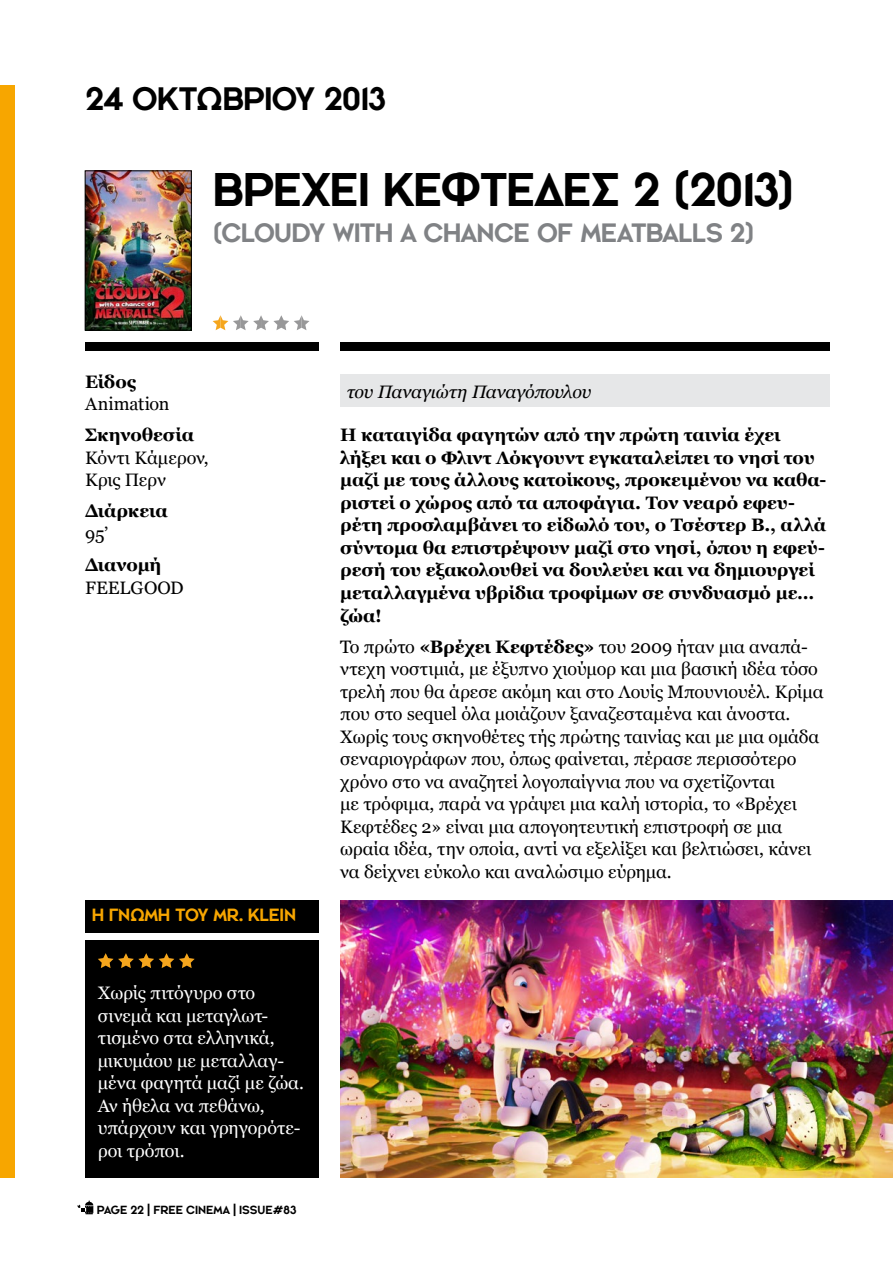
<style>
.page{position:relative;width:893px;height:1263px;background:#fff}
.page>*{position:absolute;margin:0;border:0;box-sizing:border-box;transform-origin:0 0}
.t1{font:48px "F Cinematica";letter-spacing:-.04em;color:#000}
.t2{font:33px "F Cinematica";letter-spacing:-.025em;color:#000}
.t3{font:27px "F Cinematica";letter-spacing:-.025em;color:#808285}
.t4{font:18px/22.5px "Georgia";letter-spacing:-.005em;color:#000}
.t5{font:700 18px/22.5px "Georgia";color:#000}
.t6{font:18px/22.5px "Georgia";letter-spacing:-.005em;color:#fff}
.t7{font:italic 18px "Georgia";letter-spacing:-.015em;color:#000}
.t8{font:18px "F Cinematica";letter-spacing:-.025em;color:#f7a600}
.t9{font:12px "F Cinematica";letter-spacing:-.01em;color:#000}
.s1{font-weight:700}
</style>
<div class="page">
<svg style="left:77px;top:1200px;width:16px;height:14px"></svg>
<div style="left:85px;top:342px;width:234px;height:9px;background:#000"></div>
<div style="left:340px;top:342px;width:489px;height:9px;background:#000"></div>
<img style="left:87px;top:173px;width:102px;height:155px">
<div style="left:85px;top:171px;width:106px;height:159px;border:1px solid #000"></div>
<div style="left:340px;top:374px;width:489px;height:33px;background:#e6e7e8"></div>
<div style="left:85px;top:900px;width:234px;height:33px;background:#000"></div>
<div style="left:85px;top:940px;width:234px;height:238px;background:#000"></div>
<svg style="left:98px;top:953px;width:97px;height:15px"></svg>
<div style="left:0;top:85px;width:15px;height:1093px;background:#f7a600"></div>
<svg style="left:213px;top:315px;width:96px;height:15px"></svg>
<img style="left:340px;top:900px;width:553px;height:278px">
<h2 class="t2" style="left:85px;top:80px;width:303px">24 ΟΚΤΩΒΡΙΟΥ 2013</h2>
<h1 class="t1" style="left:213px;top:161px;width:584px">ΒΡΕΧΕΙ ΚΕΦΤΕΔΕΣ 2 (2013)</h1>
<h3 class="t3" style="left:213px;top:217px;width:544px">(CLOUDY WITH A CHANCE OF MEATBALLS 2)</h3>
<p class="t5" style="left:85px;top:370px;width:53px">Είδος</p>
<p class="t4" style="left:85px;top:393px;width:86px">Animation</p>
<p class="t5" style="left:85px;top:424px;width:110px">Σκηνοθεσία</p>
<p class="t4" style="left:85px;top:446px;width:125px">Κόντι Κάμερον,<br>Κρις Περν</p>
<p class="t5" style="left:85px;top:500px;width:84px">Διάρκεια</p>
<p class="t4" style="left:85px;top:522px;width:25px">95’</p>
<p class="t5" style="left:85px;top:553px;width:78px">Διανομή</p>
<p class="t4" style="left:85px;top:576px;width:100px">FEELGOOD</p>
<p class="t8" style="left:92px;top:904px;width:206px">Η ΓΝΩΜΗ ΤΟΥ MR. KLEIN</p>
<p class="t6" style="left:98px;top:982px;width:208px">Χωρίς πιτόγυρο στο σινεμά και μεταγλωτ&shy;τισμένο στα ελληνικά, μικυμάου με μεταλλαγ&shy;μένα φαγητά μαζί με ζώα.<br>Αν ήθελα να πεθάνω, υπάρχουν και γρηγορότε&shy;ροι τρόποι.</p>
<p class="t9" style="left:97px;top:1203px;width:201px">PAGE 22 | FREE CINEMA | ISSUE#83</p>
<p class="t7" style="left:347px;top:381px;width:246px">του Παναγιώτη Παναγόπουλου</p>
<p class="t5" style="left:340px;top:424px;width:488px">Η καταιγίδα φαγητών από την πρώτη ταινία έχει λήξει και ο Φλιντ Λόκγουντ εγκαταλείπει το νησί του μαζί με τους άλλους κατοίκους, προκειμένου να καθα&shy;ριστεί ο χώρος από τα αποφάγια. Τον νεαρό εφευ&shy;ρέτη προσλαμβάνει το είδωλό του, ο Τσέστερ Β., αλλά σύντομα θα επιστρέψουν μαζί στο νησί, όπου η εφεύ&shy;ρεσή του εξακολουθεί να δουλεύει και να δημιουργεί μεταλλαγμένα υβρίδια τροφίμων σε συνδυασμό με… ζώα!</p>
<p class="t4" style="left:340px;top:635px;width:485px">Tο πρώτο <span class="s1">«Βρέχει Κεφτέδες»</span> του 2009 ήταν μια αναπά&shy;ντεχη νοστιμιά, με έξυπνο χιούμορ και μια βασική ιδέα τόσο τρελή που θα άρεσε ακόμη και στο Λουίς Μπουνιουέλ. Κρίμα που στο sequel όλα μοιάζουν ξαναζεσταμένα και άνοστα.<br>Χωρίς τους σκηνοθέτες τής πρώτης ταινίας και με μια ομάδα σεναριογράφων που, όπως φαίνεται, πέρασε περισσότερο χρόνο στο να αναζητεί λογοπαίγνια που να σχετίζονται<br>με τρόφιμα, παρά να γράψει μια καλή ιστορία, το «Βρέχει Κεφτέδες 2» είναι μια απογοητευτική επιστροφή σε μια ωραία ιδέα, την οποία, αντί να εξελίξει και βελτιώσει, κάνει να δείχνει εύκολο και αναλώσιμο εύρημα.</p>
</div>
